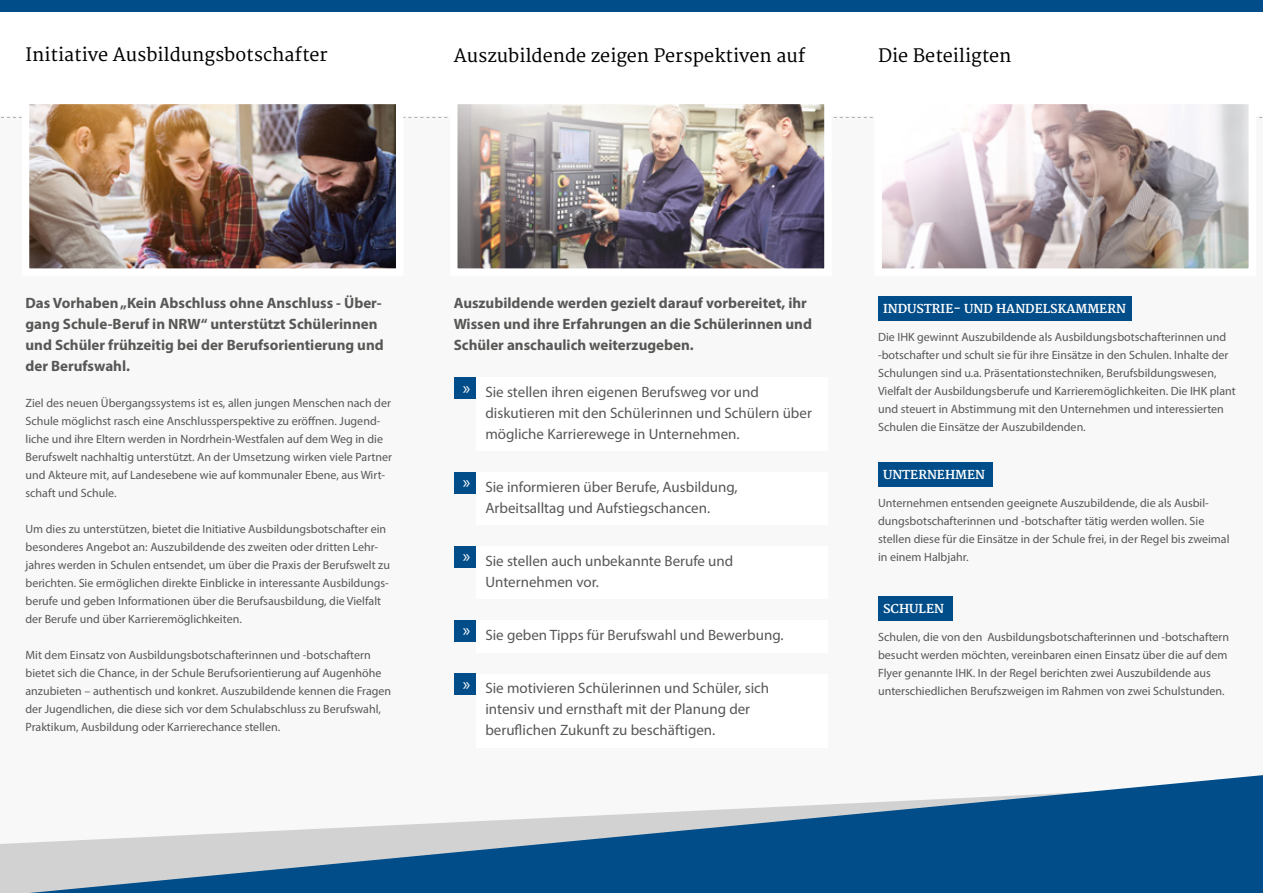
<style>
.page{position:relative;width:1263px;height:893px;background:#fff}
.page>*{position:absolute;margin:0;border:0;box-sizing:border-box;transform-origin:0 0}
.t1{font:18px "Merriweather";color:#000}
.t2{font:18px "Myriad Pro";color:#fff}
.t3{font:15px/21px "Myriad Pro";color:#575756}
.t4{font:700 15px/21px "Myriad Pro";color:#575756}
.t5{font:12px/18px "Myriad Pro";color:#575756}
.t6{font:700 12px "Merriweather";color:#fff}
</style>
<div class="page">
<div style="left:0;top:117px;width:1263px;height:776px;background:#f8f8f8"></div>
<svg style="left:0;top:842px;width:29px;height:51px"></svg>
<svg style="left:1px;top:117px;width:1262px;height:1px"></svg>
<div style="left:0;top:0;width:1263px;height:12px;background:#004d89"></div>
<svg style="left:29px;top:775px;width:1234px;height:118px"></svg>
<div style="left:878px;top:297px;width:254px;height:24px;background:#004d89"></div>
<div style="left:878px;top:463px;width:115px;height:24px;background:#004d89"></div>
<div style="left:878px;top:597px;width:75px;height:24px;background:#004d89"></div>
<div style="left:476px;top:472px;width:352px;height:53px;background:#fff"></div>
<div style="left:455px;top:472px;width:21px;height:21px;background:#004d89"></div>
<div style="left:476px;top:674px;width:352px;height:74px;background:#fff"></div>
<div style="left:455px;top:674px;width:21px;height:21px;background:#004d89"></div>
<div style="left:476px;top:546px;width:352px;height:53px;background:#fff"></div>
<div style="left:455px;top:546px;width:21px;height:21px;background:#004d89"></div>
<div style="left:476px;top:620px;width:352px;height:32px;background:#fff"></div>
<div style="left:455px;top:620px;width:21px;height:21px;background:#004d89"></div>
<div style="left:476px;top:378px;width:352px;height:73px;background:#fff"></div>
<div style="left:455px;top:378px;width:21px;height:21px;background:#004d89"></div>
<img style="left:31px;top:106px;width:363px;height:161px">
<div style="left:22px;top:97px;width:381px;height:179px;border:8px solid #fff"></div>
<img style="left:459px;top:106px;width:364px;height:161px">
<div style="left:450px;top:97px;width:382px;height:179px;border:8px solid #fff"></div>
<img style="left:883px;top:106px;width:364px;height:161px">
<div style="left:874px;top:97px;width:382px;height:179px;border:8px solid #fff"></div>
<h1 class="t1" style="left:26px;top:44px;width:304px">Initiative Ausbildungsbotschafter</h1>
<h1 class="t1" style="left:454px;top:45px;width:353px">Auszubildende zeigen Perspektiven auf</h1>
<h1 class="t1" style="left:878px;top:45px;width:135px">Die Beteiligten</h1>
<p class="t4" style="left:26px;top:292px;width:360px">Das Vorhaben „Kein Abschluss ohne Anschluss - Über&shy;gang Schule-Beruf in NRW“ unterstützt Schülerinnen und Schüler frühzeitig bei der Berufsorientierung und der Berufswahl.</p>
<p class="t5" style="left:26px;top:394px;width:368px">Ziel des neuen Übergangssystems ist es, allen jungen Menschen nach der Schule möglichst rasch eine Anschlussperspektive zu eröffnen. Jugend&shy;liche und ihre Eltern werden in Nordrhein-Westfalen auf dem Weg in die Berufswelt nachhaltig unterstützt. An der Umsetzung wirken viele Partner und Akteure mit, auf Landesebene wie auf kommunaler Ebene, aus Wirt&shy;schaft und Schule.</p>
<p class="t5" style="left:26px;top:520px;width:366px">Um dies zu unterstützen, bietet die Initiative Ausbildungsbotschafter ein besonderes Angebot an: Auszubildende des zweiten oder dritten Lehr&shy;jahres werden in Schulen entsendet, um über die Praxis der Berufswelt zu berichten. Sie ermöglichen direkte Einblicke in interessante Ausbildungs&shy;berufe und geben Informationen über die Berufsausbildung, die Vielfalt der Berufe und über Karrieremöglichkeiten.</p>
<p class="t5" style="left:26px;top:646px;width:367px">Mit dem Einsatz von Ausbildungsbotschafterinnen und -botschaftern bietet sich die Chance, in der Schule Berufsorientierung auf Augenhöhe anzubieten – authentisch und konkret. Auszubildende kennen die Fragen der Jugendlichen, die diese sich vor dem Schulabschluss zu Berufswahl, Praktikum, Ausbildung oder Karrierechance stellen.</p>
<p class="t4" style="left:454px;top:292px;width:360px">Auszubildende werden gezielt darauf vorbereitet, ihr<br>Wissen und ihre Erfahrungen an die Schülerinnen und<br>Schüler anschaulich weiterzugeben.</p>
<h1 class="t2" style="left:463px;top:376px;width:9px">»</h1>
<p class="t3" style="left:485px;top:382px;width:328px">Sie stellen ihren eigenen Berufsweg vor und diskutieren mit den Schülerinnen und Schülern über mögliche Karrierewege in Unternehmen.</p>
<h1 class="t2" style="left:463px;top:471px;width:9px">»</h1>
<p class="t3" style="left:485px;top:476px;width:254px">Sie informieren über Berufe, Ausbildung,<br>Arbeitsalltag und Aufstiegschancen.</p>
<h1 class="t2" style="left:463px;top:545px;width:9px">»</h1>
<p class="t3" style="left:485px;top:550px;width:249px">Sie stellen auch unbekannte Berufe und<br>Unternehmen vor.</p>
<p class="t3" style="left:463px;top:624px;width:322px"><sup>»</sup> Sie geben Tipps für Berufswahl und Bewerbung.</p>
<h1 class="t2" style="left:463px;top:673px;width:9px">»</h1>
<p class="t3" style="left:485px;top:678px;width:285px">Sie motivieren Schülerinnen und Schüler, sich intensiv und ernsthaft mit der Planung der beruflichen Zukunft zu beschäftigen.</p>
<p class="t6" style="left:883px;top:302px;width:244px">INDUSTRIE- UND HANDELSKAMMERN</p>
<p class="t5" style="left:878px;top:327px;width:359px">Die IHK gewinnt Auszubildende als Ausbildungsbotschafterinnen und -botschafter und schult sie für ihre Einsätze in den Schulen. Inhalte der Schulungen sind u.a. Präsentationstechniken, Berufsbildungswesen, Vielfalt der Ausbildungsberufe und Karrieremöglichkeiten. Die IHK plant und steuert in Abstimmung mit den Unternehmen und interessierten Schulen die Einsätze der Auszubildenden.</p>
<p class="t6" style="left:883px;top:468px;width:104px">UNTERNEHMEN</p>
<p class="t5" style="left:878px;top:494px;width:353px">Unternehmen entsenden geeignete Auszubildende, die als Ausbil&shy;dungsbotschafterinnen und -botschafter tätig werden wollen. Sie stellen diese für die Einsätze in der Schule frei, in der Regel bis zweimal in einem Halbjahr.</p>
<p class="t6" style="left:883px;top:602px;width:62px">SCHULEN</p>
<p class="t5" style="left:878px;top:628px;width:353px">Schulen, die von den Ausbildungsbotschafterinnen und -botschaftern besucht werden möchten, vereinbaren einen Einsatz über die auf dem Flyer genannte IHK. In der Regel berichten zwei Auszubildende aus unterschiedlichen Berufszweigen im Rahmen von zwei Schulstunden.</p>
</div>
